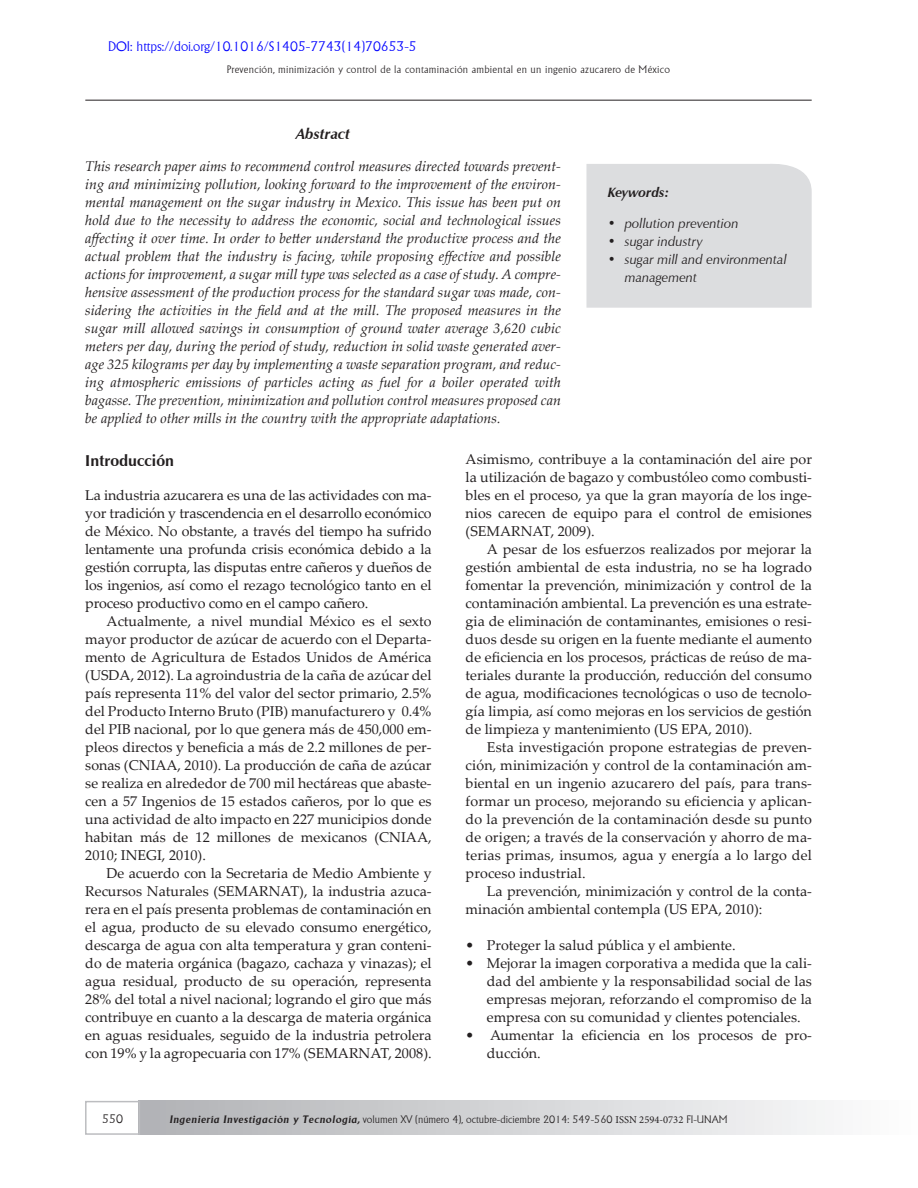
<style>
.page{position:relative;width:918px;height:1188px;background:#fff}
.page>*{position:absolute;margin:0;border:0;box-sizing:border-box;transform-origin:0 0}
.t1{font:700 15.75px "Zapf Humanist 601 BT";color:#231f20}
.t2{font:italic 700 15px "Zapf Humanist 601 BT";color:#231f20}
.t3{font:14.25px/18px "Palatino Linotype";color:#231f20;text-align:justify}
.t4{font:italic 14.25px/18px "Palatino Linotype";color:#231f20;text-align:justify}
.t5{font:italic 13.5px/18px "Zapf Humanist 601 BT";color:#231f20}
.t6{font:300 13.5px "Adelon";color:#00f}
.t7{font:italic 700 13.5px "Zapf Humanist 601 BT";color:#231f20}
.t8{font:300 12px "Adelon";color:#231f20}
.t9{font:300 10.5px "Adelon";color:#231f20}
.t10{font:300 10.5px "Adelon";letter-spacing:.025em;color:#231f20}
.s1{font-style:normal}
.s2{font-weight:600;font-style:italic}
.s3{font-family:"Minion Pro";font-weight:400}
</style>
<div class="page">
<div style="left:138px;top:1101px;width:780px;height:34px;background:linear-gradient(to right,#b0b1b5,#fdfefe)"></div>
<hr style="left:85px;top:100px;width:727px;height:1px;background:#231f20">
<div style="left:85px;top:1101px;width:55px;height:34px;border:2px solid #bcbdc0"></div>
<div style="left:586px;top:164px;width:226px;height:144px;background:#dcdddf"></div>
<p class="t6" style="left:108px;top:38px;width:310px">DOI: https://doi.org/10.1016/S1405-7743(14)70653-5</p>
<p class="t10" style="left:227px;top:63px;width:445px">Prevención, minimización y control de la contaminación ambiental en un ingenio azucarero de México</p>
<p class="t2" style="left:296px;top:125px;width:55px">Abstract</p>
<p class="t4" style="left:85px;top:156px;width:477px">This research paper aims to recommend control measures directed towards prevent&shy;ing and minimizing pollution, looking forward to the improvement of the environ&shy;mental management on the sugar industry in Mexico. This issue has been put on hold due to the necessity to address the economic, social and technological issues affecting it over time. In order to better understand the productive process and the actual problem that the industry is facing, while proposing effective and possible actions for improvement, a sugar mill type was selected as a case of study. A compre&shy;hensive assessment of the production process for the standard sugar was made, con&shy;sidering the activities in the field and at the mill. The proposed measures in the sugar mill allowed savings in consumption of ground water average 3,620 cubic meters per day, during the period of study, reduction in solid waste generated aver&shy;age 325 kilograms per day by implementing a waste separation program, and reduc&shy;ing atmospheric emissions of particles acting as fuel for a boiler operated with bagasse. The prevention, minimization and pollution control measures proposed can be applied to other mills in the country with the appropriate adaptations.</p>
<p class="t7" style="left:608px;top:184px;width:63px">Keywords:</p>
<p class="t5" style="left:608px;top:215px;width:132px"><span class="s1">•</span> pollution prevention</p>
<p class="t5" style="left:608px;top:233px;width:96px"><span class="s1">•</span> sugar industry</p>
<p class="t5" style="left:625px;top:251px;width:164px;text-indent:-17px"><span class="s1">•</span> sugar mill and environmental management</p>
<p class="t1" style="left:85px;top:450px;width:90px">Introducción</p>
<p class="t3" style="left:85px;top:486px;width:348px">La industria azucarera es una de las actividades con ma&shy;yor tradición y trascendencia en el desarrollo económico de México. No obstante, a través del tiempo ha sufrido lentamente una profunda crisis económica debido a la gestión corrupta, las disputas entre cañeros y dueños de los ingenios, así como el rezago tecnológico tanto en el proceso productivo como en el campo cañero.</p>
<p class="t3" style="left:85px;top:612px;width:348px;text-indent:21px">Actualmente, a nivel mundial México es el sexto mayor productor de azúcar de acuerdo con el Departa&shy;mento de Agricultura de Estados Unidos de América (USDA, 2012). La agroindustria de la caña de azúcar del país representa 11% del valor del sector primario, 2.5% del Producto Interno Bruto (PIB) manufacturero y 0.4% del PIB nacional, por lo que genera más de 450,000 em&shy;pleos directos y beneficia a más de 2.2 millones de per&shy;sonas (CNIAA, 2010). La producción de caña de azúcar se realiza en alrededor de 700 mil hectáreas que abaste&shy;cen a 57 Ingenios de 15 estados cañeros, por lo que es una actividad de alto impacto en 227 municipios donde habitan más de 12 millones de mexicanos (CNIAA, 2010; INEGI, 2010).</p>
<p class="t3" style="left:85px;top:864px;width:348px;text-indent:21px">De acuerdo con la Secretaria de Medio Ambiente y Recursos Naturales (SEMARNAT), la industria azuca&shy;rera en el país presenta problemas de contaminación en el agua, producto de su elevado consumo energético, descarga de agua con alta temperatura y gran conteni&shy;do de materia orgánica (bagazo, cachaza y vinazas); el agua residual, producto de su operación, representa 28% del total a nivel nacional; logrando el giro que más contribuye en cuanto a la descarga de materia orgánica en aguas residuales, seguido de la industria petrolera con 19% y la agropecuaria con 17% (SEMARNAT, 2008).</p>
<p class="t3" style="left:466px;top:450px;width:348px">Asimismo, contribuye a la contaminación del aire por la utilización de bagazo y combustóleo como combusti&shy;bles en el proceso, ya que la gran mayoría de los inge&shy;nios carecen de equipo para el control de emisiones (SEMARNAT, 2009).</p>
<p class="t3" style="left:466px;top:540px;width:348px;text-indent:21px">A pesar de los esfuerzos realizados por mejorar la gestión ambiental de esta industria, no se ha logrado fomentar la prevención, minimización y control de la contaminación ambiental. La prevención es una estrate&shy;gia de eliminación de contaminantes, emisiones o resi&shy;duos desde su origen en la fuente mediante el aumento de eficiencia en los procesos, prácticas de reúso de ma&shy;teriales durante la producción, reducción del consumo de agua, modificaciones tecnológicas o uso de tecnolo&shy;gía limpia, así como mejoras en los servicios de gestión de limpieza y mantenimiento (US EPA, 2010).</p>
<p class="t3" style="left:466px;top:738px;width:348px;text-indent:21px">Esta investigación propone estrategias de preven&shy;ción, minimización y control de la contaminación am&shy;biental en un ingenio azucarero del país, para trans&shy;formar un proceso, mejorando su eficiencia y aplican&shy;do la prevención de la contaminación desde su punto de origen; a través de la conservación y ahorro de ma&shy;terias primas, insumos, agua y energía a lo largo del proceso industrial.</p>
<p class="t3" style="left:466px;top:882px;width:348px;text-indent:21px">La prevención, minimización y control de la conta&shy;minación ambiental contempla (US EPA, 2010):</p>
<p class="t3" style="left:466px;top:935px;width:271px">• Proteger la salud pública y el ambiente.</p>
<p class="t3" style="left:487px;top:953px;width:327px;text-indent:-21px">• Mejorar la imagen corporativa a medida que la cali&shy;dad del ambiente y la responsabilidad social de las empresas mejoran, reforzando el compromiso de la empresa con su comunidad y clientes potenciales.</p>
<p class="t3" style="left:487px;top:1025px;width:327px;text-indent:-21px">• Aumentar la eficiencia en los procesos de pro&shy;ducción.</p>
<p class="t8" style="left:102px;top:1112px;width:22px">550</p>
<p class="t9" style="left:169px;top:1113px;width:559px"><span class="s2">Ingeniería Investigación y Tecnología,</span> volumen XV (número 4), octubre-diciembre 2014: 549-560 <span class="s3">ISSN 2594-0732</span> FI-UNAM</p>
</div>
